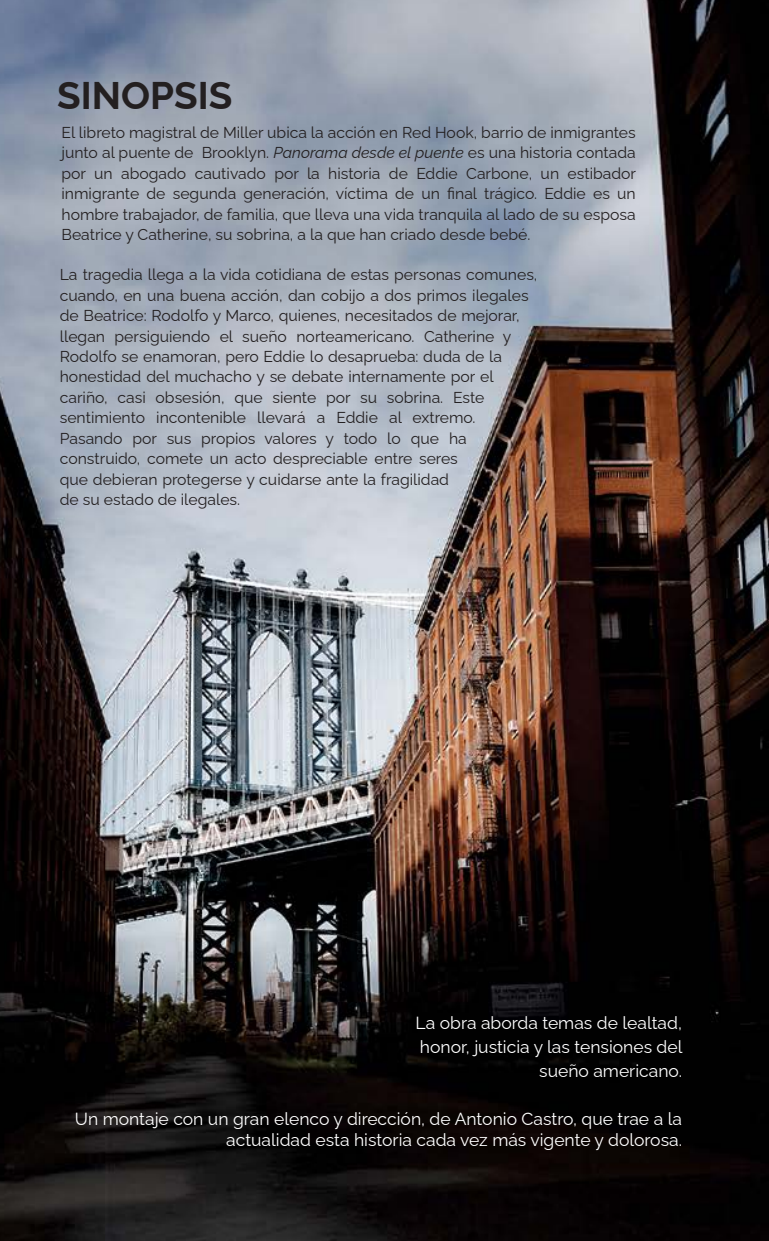
<style>
.page{position:relative;width:769px;height:1241px;background:#fff}
.page>*{position:absolute;margin:0;border:0;box-sizing:border-box;transform-origin:0 0}
.t1{font:100 38.5px "Raleway";color:#231f20}
.t2{font:100 17.5px/24.2px "Raleway";color:#fff;text-align:right}
.t3{font:100 15.75px/20.5px "Raleway";color:#231f20;text-align:justify}
.s1{font-style:italic}
</style>
<div class="page">
<img style="left:0;top:0;width:769px;height:1240px">
<h1 class="t1" style="left:57px;top:65px;width:177px">SINOPSIS</h1>
<p class="t3" style="left:62px;top:120px;width:576px">El libreto magistral de Miller ubica la acción en Red Hook, barrio de inmigrantes junto al puente de Brooklyn. <span class="s1">Panorama desde el puente</span> es una historia contada por un abogado cautivado por la historia de Eddie Carbone, un estibador inmigrante de segunda generación, víctima de un final trágico. Eddie es un hombre trabajador, de familia, que lleva una vida tranquila al lado de su esposa Beatrice y Catherine, su sobrina, a la que han criado desde bebé.</p>
<p class="t3" style="left:60px;top:263px;width:479px;text-align:left">La tragedia llega a la vida cotidiana de estas personas comunes, cuando, en una buena acción, dan cobijo a dos primos ilegales de Beatrice: Rodolfo y Marco, quienes, necesitados de mejorar, llegan persiguiendo el sueño norteamericano. Catherine y Rodolfo se enamoran, pero Eddie lo desaprueba: duda de la honestidad del muchacho y se debate internamente por el cariño, casi obsesión, que siente por su sobrina. Este sentimiento incontenible llevará a Eddie al extremo.<br>Pasando por sus propios valores y todo lo que ha construido, comete un acto despreciable entre seres<br>que debieran protegerse y cuidarse ante la fragilidad<br>de su estado de ilegales.</p>
<p class="t2" style="left:416px;top:1008px;width:268px">La obra aborda temas de lealtad, honor, justicia y las tensiones del sueño americano.</p>
<p class="t2" style="left:75px;top:1106px;width:609px;line-height:20.5px">Un montaje con un gran elenco y dirección, de Antonio Castro, que trae a la actualidad esta historia cada vez más vigente y dolorosa.</p>
</div>
